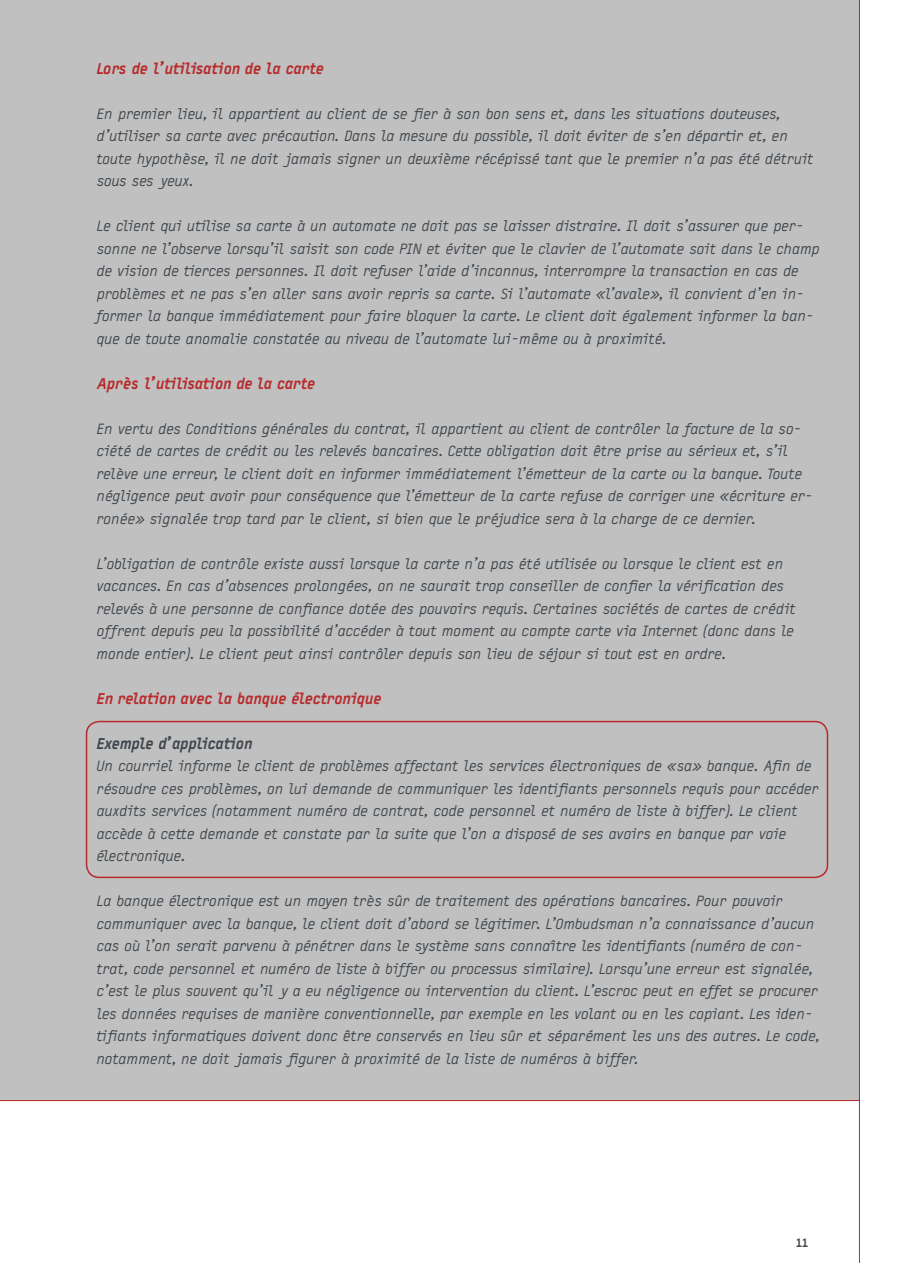
<style>
.page{position:relative;width:902px;height:1263px;background:#fff}
.page>*{position:absolute;margin:0;border:0;box-sizing:border-box;transform-origin:0 0}
.t1{font:italic 15px/22.5px "Typestar";letter-spacing:-.01em;color:#3f454b}
.t2{font:italic 900 15px "Typestar";letter-spacing:-.02em;color:#b8292b}
.t3{font:italic 900 15px "Typestar";letter-spacing:-.02em;color:#3f454b}
.t4{font:900 12px "Typestar";color:#3f454b}
</style>
<div class="page">
<div style="left:0;top:0;width:859px;height:1100px;background:#c0c0c0"></div>
<hr style="left:859px;top:0;width:1px;height:1263px;background:#b8292b">
<svg style="left:85px;top:720px;width:743px;height:157px"></svg>
<hr style="left:0;top:1100px;width:859px;height:1px;background:#b8292b">
<p class="t2" style="left:97px;top:59px;width:228px">Lors de l’utilisation de la carte</p>
<p class="t1" style="left:97px;top:102px;width:718px">En premier lieu, il appartient au client de se fier à son bon sens et, dans les situations douteuses, d’utiliser sa carte avec précaution. Dans la mesure du possible, il doit éviter de s’en départir et, en toute hypothèse, il ne doit jamais signer un deuxième récépissé tant que le premier n’a pas été détruit sous ses yeux.</p>
<p class="t1" style="left:97px;top:215px;width:724px">Le client qui utilise sa carte à un automate ne doit pas se laisser distraire. Il doit s’assurer que per&shy;sonne ne l’observe lorsqu’il saisit son code PIN et éviter que le clavier de l’automate soit dans le champ de vision de tierces personnes. Il doit refuser l’aide d’inconnus, interrompre la transaction en cas de problèmes et ne pas s’en aller sans avoir repris sa carte. Si l’automate «l’avale», il convient d’en in&shy;former la banque immédiatement pour faire bloquer la carte. Le client doit également informer la ban&shy;que de toute anomalie constatée au niveau de l’automate lui-même ou à proximité.</p>
<p class="t2" style="left:97px;top:374px;width:220px">Après l’utilisation de la carte</p>
<p class="t1" style="left:97px;top:417px;width:717px">En vertu des Conditions générales du contrat, il appartient au client de contrôler la facture de la so&shy;ciété de cartes de crédit ou les relevés bancaires. Cette obligation doit être prise au sérieux et, s’il relève une erreur, le client doit en informer immédiatement l’émetteur de la carte ou la banque. Toute négligence peut avoir pour conséquence que l’émetteur de la carte refuse de corriger une «écriture er&shy;ronée» signalée trop tard par le client, si bien que le préjudice sera à la charge de ce dernier.</p>
<p class="t1" style="left:97px;top:552px;width:700px">L’obligation de contrôle existe aussi lorsque la carte n’a pas été utilisée ou lorsque le client est en vacances. En cas d’absences prolongées, on ne saurait trop conseiller de confier la vérification des relevés à une personne de confiance dotée des pouvoirs requis. Certaines sociétés de cartes de crédit offrent depuis peu la possibilité d’accéder à tout moment au compte carte via Internet (donc dans le monde entier). Le client peut ainsi contrôler depuis son lieu de séjour si tout est en ordre.</p>
<p class="t2" style="left:97px;top:689px;width:286px">En relation avec la banque électronique</p>
<p class="t3" style="left:97px;top:734px;width:157px">Exemple d’application</p>
<p class="t1" style="left:97px;top:755px;width:723px">Un courriel informe le client de problèmes affectant les services électroniques de «sa» banque. Afin de résoudre ces problèmes, on lui demande de communiquer les identifiants personnels requis pour accéder auxdits services (notamment numéro de contrat, code personnel et numéro de liste à biffer). Le client accède à cette demande et constate par la suite que l’on a disposé de ses avoirs en banque par voie électronique.</p>
<p class="t1" style="left:97px;top:890px;width:724px">La banque électronique est un moyen très sûr de traitement des opérations bancaires. Pour pouvoir communiquer avec la banque, le client doit d’abord se légitimer. L’Ombudsman n’a connaissance d’aucun cas où l’on serait parvenu à pénétrer dans le système sans connaître les identifiants (numéro de con&shy;trat, code personnel et numéro de liste à biffer ou processus similaire). Lorsqu’une erreur est signalée, c’est le plus souvent qu’il y a eu négligence ou intervention du client. L’escroc peut en effet se procurer les données requises de manière conventionnelle, par exemple en les volant ou en les copiant. Les iden&shy;tifiants informatiques doivent donc être conservés en lieu sûr et séparément les uns des autres. Le code, notamment, ne doit jamais figurer à proximité de la liste de numéros à biffer.</p>
<p class="t4" style="left:795px;top:1235px;width:14px">11</p>
</div>
